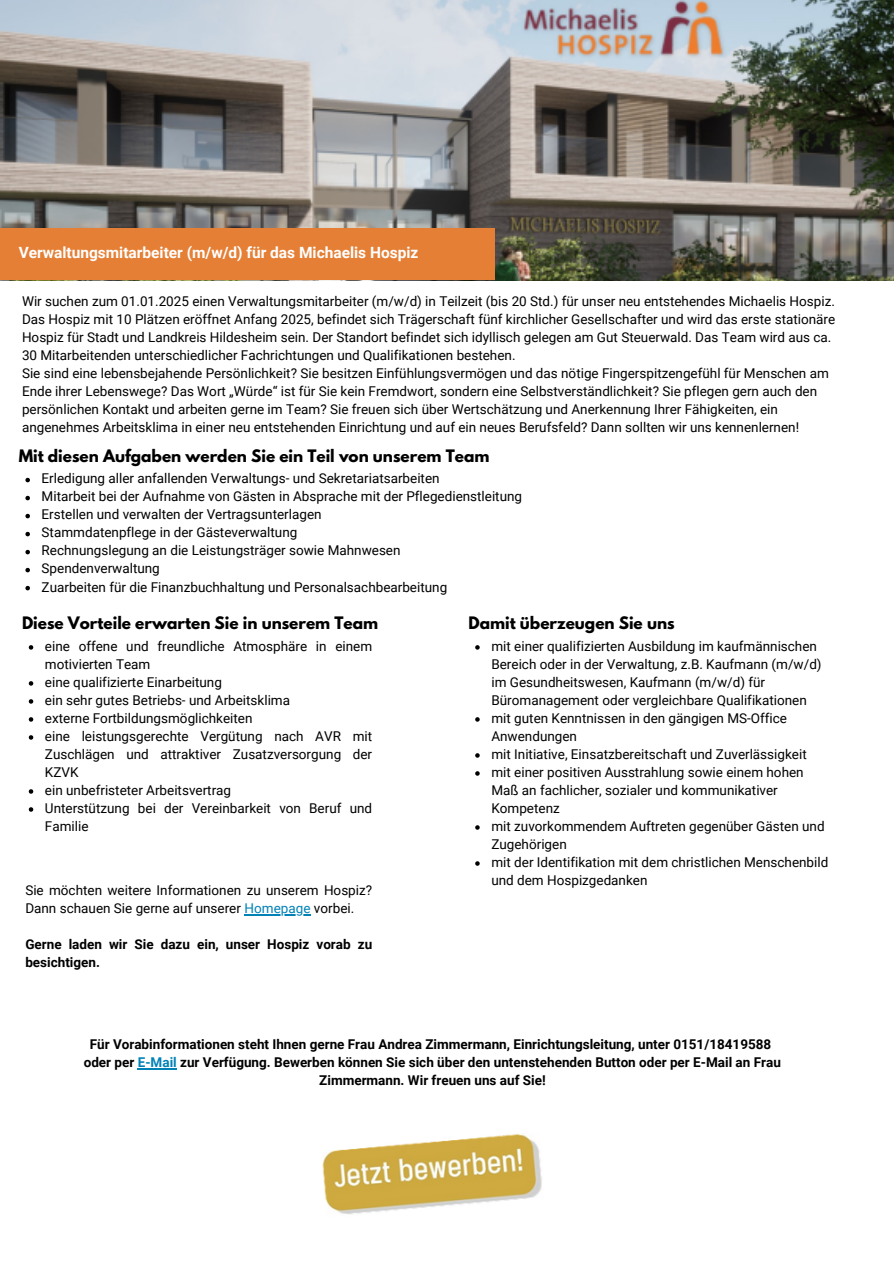
<style>
.page{position:relative;width:894px;height:1264px;background:#fff}
.page>*{position:absolute;margin:0;border:0;box-sizing:border-box;transform-origin:0 0}
.t1{font:700 15.45px "Roboto";color:#fff}
.t2{font:700 15.3px "League Spartan";color:#000}
.t3{font:13.5px/18px "Roboto";color:#000}
.t4{font:700 13.5px/18px "Roboto";color:#000}
.s1{color:#0082b6}
</style>
<div class="page">
<img style="left:322px;top:1134px;width:220px;height:81px">
<img style="left:0;top:0;width:893px;height:280px">
<div style="left:0;top:229px;width:494px;height:51px;background:#e57f35"></div>
<svg style="left:25px;top:478px;width:5px;height:4px"></svg>
<svg style="left:25px;top:496px;width:5px;height:4px"></svg>
<svg style="left:25px;top:514px;width:5px;height:4px"></svg>
<svg style="left:25px;top:532px;width:5px;height:4px"></svg>
<svg style="left:25px;top:550px;width:5px;height:4px"></svg>
<svg style="left:25px;top:568px;width:5px;height:4px"></svg>
<svg style="left:25px;top:586px;width:5px;height:4px"></svg>
<svg style="left:29px;top:645px;width:4px;height:4px"></svg>
<svg style="left:29px;top:681px;width:4px;height:4px"></svg>
<svg style="left:29px;top:699px;width:4px;height:4px"></svg>
<svg style="left:29px;top:717px;width:4px;height:4px"></svg>
<svg style="left:29px;top:735px;width:4px;height:4px"></svg>
<svg style="left:29px;top:789px;width:4px;height:4px"></svg>
<svg style="left:29px;top:807px;width:4px;height:4px"></svg>
<hr style="left:244px;top:914px;width:66px;height:1px;background:#0082b6">
<svg style="left:475px;top:645px;width:4px;height:4px"></svg>
<svg style="left:475px;top:717px;width:4px;height:4px"></svg>
<svg style="left:475px;top:753px;width:4px;height:4px"></svg>
<svg style="left:475px;top:771px;width:4px;height:4px"></svg>
<svg style="left:475px;top:825px;width:4px;height:4px"></svg>
<svg style="left:475px;top:861px;width:4px;height:4px"></svg>
<hr style="left:138px;top:1068px;width:39px;height:1px;background:#0082b6">
<p class="t1" style="left:19px;top:244px;width:401px">Verwaltungsmitarbeiter (m/w/d) für das Michaelis Hospiz</p>
<p class="t3" style="left:22px;top:293px;width:814px">Wir suchen zum 01.01.2025 einen Verwaltungsmitarbeiter (m/w/d) in Teilzeit (bis 20 Std.) für unser neu entstehendes Michaelis Hospiz.<br>Das Hospiz mit 10 Plätzen eröffnet Anfang 2025, befindet sich Trägerschaft fünf kirchlicher Gesellschafter und wird das erste stationäre Hospiz für Stadt und Landkreis Hildesheim sein. Der Standort befindet sich idyllisch gelegen am Gut Steuerwald. Das Team wird aus ca.<br>30 Mitarbeitenden unterschiedlicher Fachrichtungen und Qualifikationen bestehen.</p>
<h1 class="t3" style="left:22px;top:365px;width:808px">Sie sind eine lebensbejahende Persönlichkeit? Sie besitzen Einfühlungsvermögen und das nötige Fingerspitzengefühl für Menschen am Ende ihrer Lebenswege? Das Wort „Würde“ ist für Sie kein Fremdwort, sondern eine Selbstverständlichkeit? Sie pflegen gern auch den persönlichen Kontakt und arbeiten gerne im Team? Sie freuen sich über Wertschätzung und Anerkennung Ihrer Fähigkeiten, ein angenehmes Arbeitsklima in einer neu entstehenden Einrichtung und auf ein neues Berufsfeld? Dann sollten wir uns kennenlernen!</h1>
<p class="t2" style="left:19px;top:448px;width:472px">Mit diesen Aufgaben werden Sie ein Teil von unserem Team</p>
<p class="t3" style="left:42px;top:470px;width:399px">Erledigung aller anfallenden Verwaltungs- und Sekretariatsarbeiten</p>
<p class="t3" style="left:42px;top:488px;width:482px">Mitarbeit bei der Aufnahme von Gästen in Absprache mit der Pflegedienstleitung</p>
<p class="t3" style="left:42px;top:506px;width:281px">Erstellen und verwalten der Vertragsunterlagen</p>
<p class="t3" style="left:42px;top:524px;width:257px">Stammdatenpflege in der Gästeverwaltung</p>
<p class="t3" style="left:42px;top:542px;width:360px">Rechnungslegung an die Leistungsträger sowie Mahnwesen</p>
<p class="t3" style="left:42px;top:560px;width:120px">Spendenverwaltung</p>
<h1 class="t3" style="left:42px;top:578px;width:407px">Zuarbeiten für die Finanzbuchhaltung und Personalsachbearbeitung</h1>
<p class="t2" style="left:22px;top:615px;width:357px">Diese Vorteile erwarten Sie in unserem Team</p>
<p class="t3" style="left:45px;top:637px;width:328px">eine offene und freundliche Atmosphäre in einem motivierten Team</p>
<p class="t3" style="left:45px;top:673px;width:178px">eine qualifizierte Einarbeitung</p>
<p class="t3" style="left:45px;top:691px;width:246px">ein sehr gutes Betriebs- und Arbeitsklima</p>
<p class="t3" style="left:45px;top:709px;width:209px">externe Fortbildungsmöglichkeiten</p>
<p class="t3" style="left:45px;top:727px;width:328px;text-align:justify">eine leistungsgerechte Vergütung nach AVR mit Zuschlägen und attraktiver Zusatzversorgung der KZVK</p>
<p class="t3" style="left:45px;top:781px;width:188px">ein unbefristeter Arbeitsvertrag</p>
<p class="t3" style="left:45px;top:799px;width:328px">Unterstützung bei der Vereinbarkeit von Beruf und<br>Familie</p>
<p class="t2" style="left:468px;top:615px;width:207px">Damit überzeugen Sie uns</p>
<p class="t3" style="left:491px;top:637px;width:331px">mit einer qualifizierten Ausbildung im kaufmännischen Bereich oder in der Verwaltung, z.B. Kaufmann (m/w/d) im Gesundheitswesen, Kaufmann (m/w/d) für Büromanagement oder vergleichbare Qualifikationen</p>
<p class="t3" style="left:491px;top:709px;width:297px">mit guten Kenntnissen in den gängigen MS-Office<br>Anwendungen</p>
<p class="t3" style="left:491px;top:745px;width:317px">mit Initiative, Einsatzbereitschaft und Zuverlässigkeit</p>
<p class="t3" style="left:491px;top:763px;width:314px">mit einer positiven Ausstrahlung sowie einem hohen<br>Maß an fachlicher, sozialer und kommunikativer<br>Kompetenz</p>
<p class="t3" style="left:491px;top:817px;width:334px">mit zuvorkommendem Auftreten gegenüber Gästen und<br>Zugehörigen</p>
<h2 class="t3" style="left:491px;top:853px;width:338px">mit der Identifikation mit dem christlichen Menschenbild und dem Hospizgedanken</h2>
<h2 class="t3" style="left:25px;top:881px;width:348px">Sie möchten weitere Informationen zu unserem Hospiz?<br>Dann schauen Sie gerne auf unserer <span class="s1">Homepage</span> vorbei.</h2>
<h1 class="t4" style="left:25px;top:935px;width:348px">Gerne laden wir Sie dazu ein, unser Hospiz vorab zu besichtigen.</h1>
<p class="t4" style="left:84px;top:1035px;width:698px;text-align:center">Für Vorabinformationen steht Ihnen gerne Frau Andrea Zimmermann, Einrichtungsleitung, unter 0151/18419588 oder per <span class="s1">E-Mail</span> zur Verfügung. Bewerben können Sie sich über den untenstehenden Button oder per E-Mail an Frau<br>Zimmermann. Wir freuen uns auf Sie!</p>
</div>
